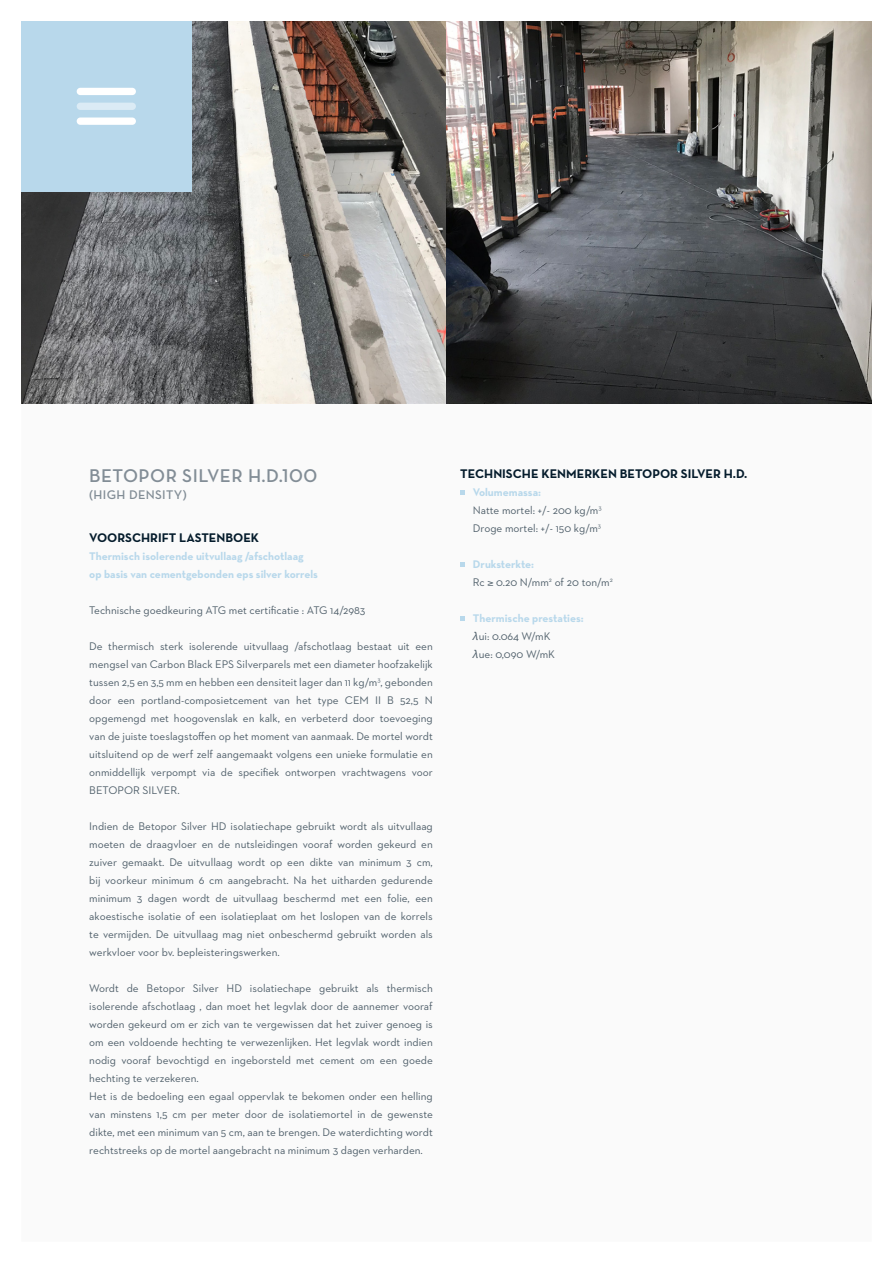
<style>
.page{position:relative;width:893px;height:1263px;background:#fff}
.page>*{position:absolute;margin:0;border:0;box-sizing:border-box;transform-origin:0 0}
.t1{font:600 18.75px "Neutraface Text";letter-spacing:.025em;color:#828d96}
.t2{font:700 12.75px "Neutraface Text";color:#051c2c}
.t3{font:600 12.75px "Neutraface Text";letter-spacing:.025em;color:#828d96}
.t4{font:11.25px/18px "Neutraface 2 Text";color:#50606b}
.t5{font:700 11.25px/18px "Neutraface Text";color:#b8d8eb}
.s1{font-family:"Helvetica Neue";font-style:italic}
</style>
<div class="page">
<svg style="left:460px;top:490px;width:4px;height:4px"></svg>
<svg style="left:460px;top:562px;width:4px;height:4px"></svg>
<svg style="left:460px;top:616px;width:4px;height:4px"></svg>
<img style="left:21px;top:21px;width:851px;height:383px">
<div style="left:21px;top:21px;width:170px;height:170px;background:#b8d8eb"></div>
<div style="left:77px;top:88px;width:59px;height:7px;background:#fff;border-radius:4px"></div>
<div style="left:77px;top:103px;width:59px;height:7px;background:#dbebf5;border-radius:4px"></div>
<div style="left:77px;top:117px;width:59px;height:8px;background:#fff;border-radius:4px"></div>
<h1 class="t1" style="left:89px;top:464px;width:229px">BETOPOR SILVER H.D.100</h1>
<p class="t3" style="left:89px;top:487px;width:99px">(HIGH DENSITY)</p>
<p class="t2" style="left:89px;top:529px;width:171px">VOORSCHRIFT LASTENBOEK</p>
<p class="t5" style="left:89px;top:546px;width:230px">Thermisch isolerende uitvullaag /afschotlaag op basis van cementgebonden eps silver korrels</p>
<p class="t4" style="left:89px;top:600px;width:278px">Technische goedkeuring ATG met certificatie : ATG 14/2983</p>
<p class="t4" style="left:89px;top:636px;width:345px;text-align:justify">De thermisch sterk isolerende uitvullaag /afschotlaag bestaat uit een mengsel van Carbon Black EPS Silverparels met een diameter hoofzakelijk tussen 2,5 en 3,5 mm en hebben een densiteit lager dan 11 kg/m<sup>3</sup>, gebonden door een portland-composietcement van het type CEM II B 52,5 N opgemengd met hoogovenslak en kalk, en verbeterd door toevoeging van de juiste toeslagstoffen op het moment van aanmaak. De mortel wordt uitsluitend op de werf zelf aangemaakt volgens een unieke formulatie en onmiddellijk verpompt via de specifiek ontworpen vrachtwagens voor BETOPOR SILVER.</p>
<p class="t4" style="left:89px;top:816px;width:345px;text-align:justify">Indien de Betopor Silver HD isolatiechape gebruikt wordt als uitvullaag moeten de draagvloer en de nutsleidingen vooraf worden gekeurd en zuiver gemaakt. De uitvullaag wordt op een dikte van minimum 3 cm, bij voorkeur minimum 6 cm aangebracht. Na het uitharden gedurende minimum 3 dagen wordt de uitvullaag beschermd met een folie, een akoestische isolatie of een isolatieplaat om het loslopen van de korrels te vermijden. De uitvullaag mag niet onbeschermd gebruikt worden als werkvloer voor bv. bepleisteringswerken.</p>
<p class="t4" style="left:89px;top:978px;width:345px">Wordt de Betopor Silver HD isolatiechape gebruikt als thermisch isolerende afschotlaag , dan moet het legvlak door de aannemer vooraf worden gekeurd om er zich van te vergewissen dat het zuiver genoeg is om een voldoende hechting te verwezenlijken. Het legvlak wordt indien nodig vooraf bevochtigd en ingeborsteld met cement om een goede hechting te verzekeren.<br>Het is de bedoeling een egaal oppervlak te bekomen onder een helling van minstens 1,5 cm per meter door de isolatiemortel in de gewenste dikte, met een minimum van 5 cm, aan te brengen. De waterdichting wordt rechtstreeks op de mortel aangebracht na minimum 3 dagen verharden.</p>
<p class="t2" style="left:460px;top:465px;width:289px">TECHNISCHE KENMERKEN BETOPOR SILVER H.D.</p>
<p class="t5" style="left:473px;top:483px;width:70px">Volumemassa:</p>
<p class="t4" style="left:473px;top:501px;width:130px">Natte mortel: +/- 200 kg/m<sup>3<br></sup>Droge mortel: +/- 150 kg/m<sup>3</sup></p>
<p class="t5" style="left:473px;top:555px;width:63px">Druksterkte:</p>
<p class="t4" style="left:473px;top:573px;width:141px">Rc ≥ 0.20 N/mm<sup>2</sup> of 20 ton/m<sup>2</sup></p>
<p class="t5" style="left:473px;top:609px;width:112px">Thermische prestaties:</p>
<p class="t4" style="left:473px;top:627px;width:84px"><span class="s1">λ</span>ui: 0.064 W/mK <span class="s1">λ</span>ue: 0,090 W/mK</p>
</div>
